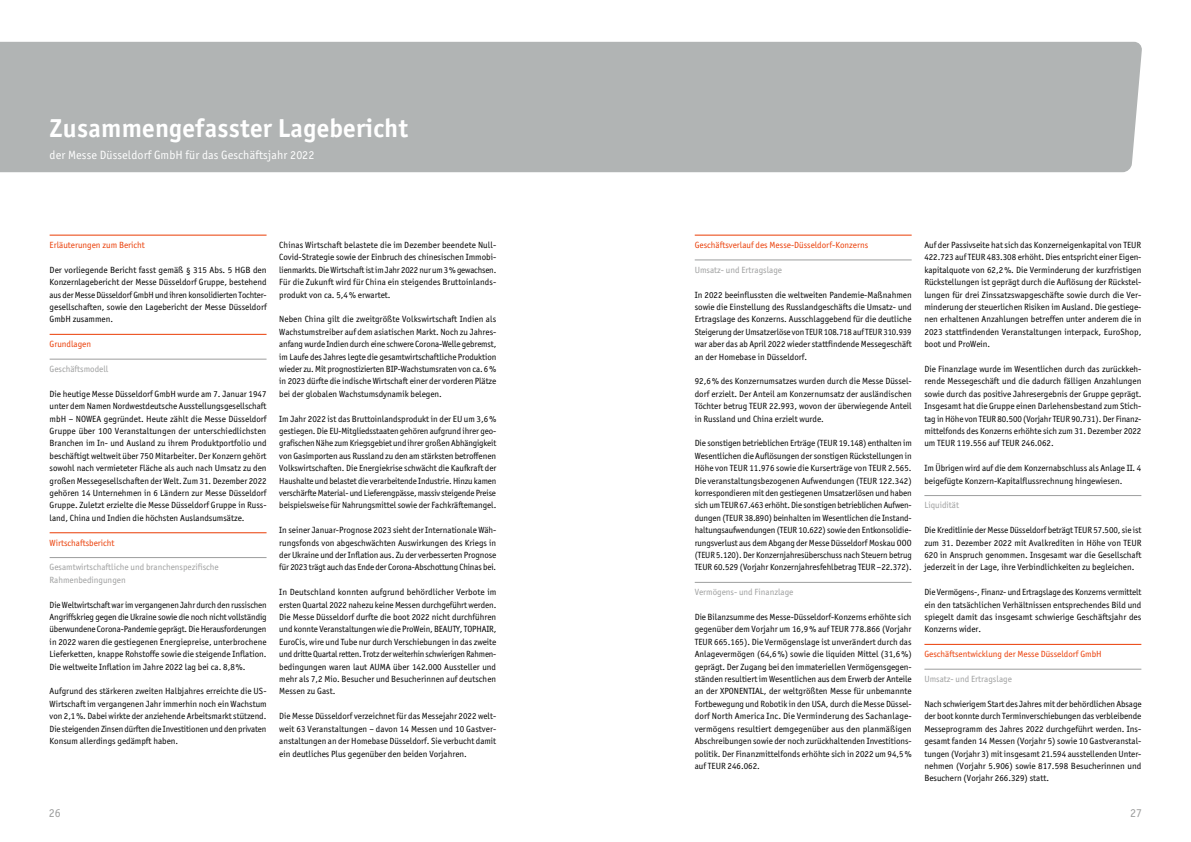
<style>
.page{position:relative;width:1191px;height:842px;background:#fff}
.page>*{position:absolute;margin:0;border:0;box-sizing:border-box;transform-origin:0 0}
.t1{font:700 26px "Officina Sans ITC Pro";letter-spacing:.01em;color:#fff}
.t2{font:12px "Officina Sans ITC Pro";letter-spacing:.01em;color:#fff}
.t3{font:12px "Officina Sans ITC Pro";color:#9d9e9e}
.t4{font:9px/12.4px "Officina Sans ITC Pro";color:#000;text-align:justify}
.Subline_grau{font:9px/12.4px "Officina Sans ITC Pro";color:#9d9e9e}
.Subline_rot{font:9px "Officina Sans ITC Pro";color:#ea3c05}
.Subline_grau-2{font:9px "Officina Sans ITC Pro";color:#ea3c05}
</style>
<div class="page">
<div style="left:0;top:42px;width:1142px;height:130px;background:#b1b4b4"></div>
<hr style="left:50px;top:235px;width:216px;height:1px;background:#ea3c05">
<hr style="left:50px;top:334px;width:216px;height:1px;background:#ea3c05">
<hr style="left:50px;top:359px;width:216px;height:1px;background:#9d9e9e">
<hr style="left:50px;top:532px;width:216px;height:1px;background:#ea3c05">
<hr style="left:50px;top:557px;width:216px;height:1px;background:#9d9e9e">
<hr style="left:694px;top:235px;width:217px;height:1px;background:#ea3c05">
<hr style="left:694px;top:259px;width:217px;height:1px;background:#9d9e9e">
<hr style="left:694px;top:582px;width:217px;height:1px;background:#9d9e9e">
<hr style="left:924px;top:495px;width:217px;height:1px;background:#9d9e9e">
<hr style="left:924px;top:644px;width:217px;height:1px;background:#ea3c05">
<hr style="left:924px;top:669px;width:217px;height:1px;background:#9d9e9e">
<p class="t1" style="left:50px;top:112px;width:360px">Zusammengefasster Lagebericht</p>
<p class="t2" style="left:50px;top:148px;width:266px">der Messe Düsseldorf GmbH für das Geschäftsjahr 2022</p>
<p class="Subline_rot" style="left:50px;top:240px;width:97px">Erläuterungen zum Bericht</p>
<p class="t4" style="left:50px;top:264px;width:219px">Der vorliegende Bericht fasst gemäß § 315 Abs. 5 HGB den Konzernlagebericht der Messe Düsseldorf Gruppe, bestehend aus der Messe Düsseldorf GmbH und ihren konsolidierten Tochter&shy;gesellschaften, sowie den Lagebericht der Messe Düsseldorf GmbH zusammen.</p>
<p class="Subline_grau-2" style="left:50px;top:339px;width:43px">Grundlagen</p>
<p class="Subline_grau" style="left:50px;top:363px;width:60px">Geschäftsmodell</p>
<p class="t4" style="left:50px;top:388px;width:218px">Die heutige Messe Düsseldorf GmbH wurde am 7. Januar 1947 unter dem Namen Nordwestdeutsche Ausstellungsgesellschaft mbH – NOWEA gegründet. Heute zählt die Messe Düsseldorf Gruppe über 100 Veranstaltungen der unterschiedlichsten Branchen im In- und Ausland zu ihrem Produktportfolio und beschäftigt weltweit über 750 Mitarbeiter. Der Konzern gehört sowohl nach vermieteter Fläche als auch nach Umsatz zu den großen Messegesellschaften der Welt. Zum 31. Dezember 2022 gehören 14 Unternehmen in 6 Ländern zur Messe Düsseldorf Gruppe. Zuletzt erzielte die Messe Düsseldorf Gruppe in Russ&shy;land, China und Indien die höchsten Auslandsumsätze.</p>
<p class="Subline_rot" style="left:50px;top:537px;width:66px">Wirtschaftsbericht</p>
<p class="Subline_grau" style="left:50px;top:561px;width:171px">Gesamtwirtschaftliche und branchenspezifische<br>Rahmenbedingungen</p>
<p class="t4" style="left:50px;top:598px;width:219px">Die Weltwirtschaft war im vergangenen Jahr durch den russischen Angriffskrieg gegen die Ukraine sowie die noch nicht vollständig überwundene Corona-Pandemie geprägt. Die Herausforderungen in 2022 waren die gestiegenen Energiepreise, unterbrochene Lieferketten, knappe Rohstoffe sowie die steigende Inflation.<br>Die weltweite Inflation im Jahre 2022 lag bei ca. 8,8%.</p>
<p class="t4" style="left:50px;top:685px;width:219px">Aufgrund des stärkeren zweiten Halbjahres erreichte die US-Wirtschaft im vergangenen Jahr immerhin noch ein Wachstum von 2,1%. Dabei wirkte der anziehende Arbeitsmarkt stützend.<br>Die steigenden Zinsen dürften die Investitionen und den privaten Konsum allerdings gedämpft haben.</p>
<p class="t4" style="left:279px;top:239px;width:218px">Chinas Wirtschaft belastete die im Dezember beendete Null-Covid-Strategie sowie der Einbruch des chinesischen Immobi&shy;lienmarkts. Die Wirtschaft ist im Jahr 2022 nur um 3% gewachsen.<br>Für die Zukunft wird für China ein steigendes Bruttoinlands&shy;produkt von ca. 5,4% erwartet.</p>
<p class="t4" style="left:279px;top:313px;width:219px">Neben China gilt die zweitgrößte Volkswirtschaft Indien als Wachstumstreiber auf dem asiatischen Markt. Noch zu Jahres&shy;anfang wurde Indien durch eine schwere Corona-Welle gebremst, im Laufe des Jahres legte die gesamtwirtschaftliche Produktion wieder zu. Mit prognostizierten BIP-Wachstumsraten von ca. 6% in 2023 dürfte die indische Wirtschaft einer der vorderen Plätze bei der globalen Wachstumsdynamik belegen.</p>
<p class="t4" style="left:279px;top:412px;width:219px">Im Jahr 2022 ist das Bruttoinlandsprodukt in der EU um 3,6% gestiegen. Die EU-Mitgliedsstaaten gehören aufgrund ihrer geo&shy;grafischen Nähe zum Kriegsgebiet und ihrer großen Abhängigkeit von Gasimporten aus Russland zu den am stärksten betroffenen Volkswirtschaften. Die Energiekrise schwächt die Kaufkraft der Haushalte und belastet die verarbeitende Industrie. Hinzu kamen verschärfte Material- und Lieferengpässe, massiv steigende Preise beispielsweise für Nahrungsmittel sowie der Fachkräftemangel.</p>
<p class="t4" style="left:279px;top:524px;width:218px">In seiner Januar-Prognose 2023 sieht der Internationale Wäh&shy;rungsfonds von abgeschwächten Auswirkungen des Kriegs in der Ukraine und der Inflation aus. Zu der verbesserten Prognose für 2023 trägt auch das Ende der Corona-Abschottung Chinas bei.</p>
<p class="t4" style="left:279px;top:586px;width:219px">In Deutschland konnten aufgrund behördlicher Verbote im ersten Quartal 2022 nahezu keine Messen durchgeführt werden.<br>Die Messe Düsseldorf durfte die boot 2022 nicht durchführen und konnte Veranstaltungen wie die ProWein, BEAUTY, TOPHAIR, EuroCis, wire und Tube nur durch Verschiebungen in das zweite und dritte Quartal retten. Trotz der weiterhin schwierigen Rahmen&shy;bedingungen waren laut AUMA über 142.000 Aussteller und mehr als 7,2 Mio. Besucher und Besucherinnen auf deutschen Messen zu Gast.</p>
<p class="t4" style="left:279px;top:710px;width:218px">Die Messe Düsseldorf verzeichnet für das Messejahr 2022 welt&shy;weit 63 Veranstaltungen – davon 14 Messen und 10 Gastver&shy;anstaltungen an der Homebase Düsseldorf. Sie verbucht damit ein deutliches Plus gegenüber den beiden Vorjahren.</p>
<p class="Subline_rot" style="left:694px;top:240px;width:175px">Geschäftsverlauf des Messe-Düsseldorf-Konzerns</p>
<p class="Subline_grau" style="left:694px;top:264px;width:89px">Umsatz- und Ertragslage</p>
<p class="t4" style="left:694px;top:288px;width:218px">In 2022 beeinflussten die weltweiten Pandemie-Maßnahmen sowie die Einstellung des Russlandgeschäfts die Umsatz- und Ertragslage des Konzerns. Ausschlaggebend für die deutliche Steigerung der Umsatzerlöse von TEUR 108.718 auf TEUR 310.939 war aber das ab April 2022 wieder stattfindende Messegeschäft an der Homebase in Düsseldorf.</p>
<p class="t4" style="left:694px;top:375px;width:218px">92,6% des Konzernumsatzes wurden durch die Messe Düssel&shy;dorf erzielt. Der Anteil am Konzernumsatz der ausländischen Töchter betrug TEUR 22.993, wovon der überwiegende Anteil in Russland und China erzielt wurde.</p>
<p class="t4" style="left:694px;top:437px;width:219px">Die sonstigen betrieblichen Erträge (TEUR 19.148) enthalten im Wesentlichen die Auflösungen der sonstigen Rückstellungen in Höhe von TEUR 11.976 sowie die Kurserträge von TEUR 2.565.<br>Die veranstaltungsbezogenen Aufwendungen (TEUR 122.342) korrespondieren mit den gestiegenen Umsatzerlösen und haben sich um TEUR 67.463 erhöht. Die sonstigen betrieblichen Aufwen&shy;dungen (TEUR 38.890) beinhalten im Wesentlichen die Instand&shy;haltungsaufwendungen (TEUR 10.622) sowie den Entkonsolidie&shy;rungsverlust aus dem Abgang der Messe Düsseldorf Moskau OOO (TEUR 5.120). Der Konzernjahresüberschuss nach Steuern betrug TEUR 60.529 (Vorjahr Konzernjahresfehlbetrag TEUR –22.372).</p>
<p class="Subline_grau" style="left:694px;top:586px;width:100px">Vermögens- und Finanzlage</p>
<p class="t4" style="left:694px;top:611px;width:218px">Die Bilanzsumme des Messe-Düsseldorf-Konzerns erhöhte sich gegenüber dem Vorjahr um 16,9% auf TEUR 778.866 (Vorjahr TEUR 665.165). Die Vermögenslage ist unverändert durch das Anlagevermögen (64,6%) sowie die liquiden Mittel (31,6%) geprägt. Der Zugang bei den immateriellen Vermögensgegen&shy;ständen resultiert im Wesentlichen aus dem Erwerb der Anteile an der XPONENTIAL, der weltgrößten Messe für unbemannte Fortbewegung und Robotik in den USA, durch die Messe Düssel&shy;dorf North America Inc. Die Verminderung des Sachanlage&shy;vermögens resultiert demgegenüber aus den planmäßigen Abschreibungen sowie der noch zurückhaltenden Investitions&shy;politik. Der Finanzmittelfonds erhöhte sich in 2022 um 94,5% auf TEUR 246.062.</p>
<p class="t4" style="left:924px;top:239px;width:218px">Auf der Passivseite hat sich das Konzerneigenkapital von TEUR 422.723 auf TEUR 483.308 erhöht. Dies entspricht einer Eigen&shy;kapitalquote von 62,2%. Die Verminderung der kurzfristigen Rückstellungen ist geprägt durch die Auflösung der Rückstel&shy;lungen für drei Zinssatzswapgeschäfte sowie durch die Ver&shy;minderung der steuerlichen Risiken im Ausland. Die gestiege&shy;nen erhaltenen Anzahlungen betreffen unter anderem die in 2023 stattfindenden Veranstaltungen interpack, EuroShop, boot und ProWein.</p>
<p class="t4" style="left:924px;top:363px;width:218px">Die Finanzlage wurde im Wesentlichen durch das zurückkeh&shy;rende Messegeschäft und die dadurch fälligen Anzahlungen sowie durch das positive Jahresergebnis der Gruppe geprägt.<br>Insgesamt hat die Gruppe einen Darlehensbestand zum Stich&shy;tag in Höhe von TEUR 80.500 (Vorjahr TEUR 90.731). Der Finanz&shy;mittelfonds des Konzerns erhöhte sich zum 31. Dezember 2022 um TEUR 119.556 auf TEUR 246.062.</p>
<p class="t4" style="left:924px;top:462px;width:218px">Im Übrigen wird auf die dem Konzernabschluss als Anlage II. 4 beigefügte Konzern-Kapitalflussrechnung hingewiesen.</p>
<p class="Subline_grau" style="left:924px;top:499px;width:36px">Liquidität</p>
<p class="t4" style="left:924px;top:524px;width:218px">Die Kreditlinie der Messe Düsseldorf beträgt TEUR 57.500, sie ist zum 31. Dezember 2022 mit Avalkrediten in Höhe von TEUR 620 in Anspruch genommen. Insgesamt war die Gesellschaft jederzeit in der Lage, ihre Verbindlichkeiten zu begleichen.</p>
<p class="t4" style="left:924px;top:586px;width:218px">Die Vermögens-, Finanz- und Ertragslage des Konzerns vermittelt ein den tatsächlichen Verhältnissen entsprechendes Bild und spiegelt damit das insgesamt schwierige Geschäftsjahr des Konzerns wider.</p>
<p class="Subline_rot" style="left:924px;top:649px;width:179px">Geschäftsentwicklung der Messe Düsseldorf GmbH</p>
<p class="Subline_grau" style="left:924px;top:673px;width:89px">Umsatz- und Ertragslage</p>
<p class="t4" style="left:924px;top:698px;width:219px">Nach schwierigem Start des Jahres mit der behördlichen Absage der boot konnte durch Terminverschiebungen das verbleibende Messeprogramm des Jahres 2022 durchgeführt werden. Ins&shy;gesamt fanden 14 Messen (Vorjahr 5) sowie 10 Gastveranstal&shy;tungen (Vorjahr 3) mit insgesamt 21.594 ausstellenden Unter&shy;nehmen (Vorjahr 5.906) sowie 817.598 Besucherinnen und Besuchern (Vorjahr 266.329) statt.</p>
<p class="t3" style="left:49px;top:806px;width:13px">26</p>
<p class="t3" style="left:1130px;top:806px;width:13px">27</p>
</div>
